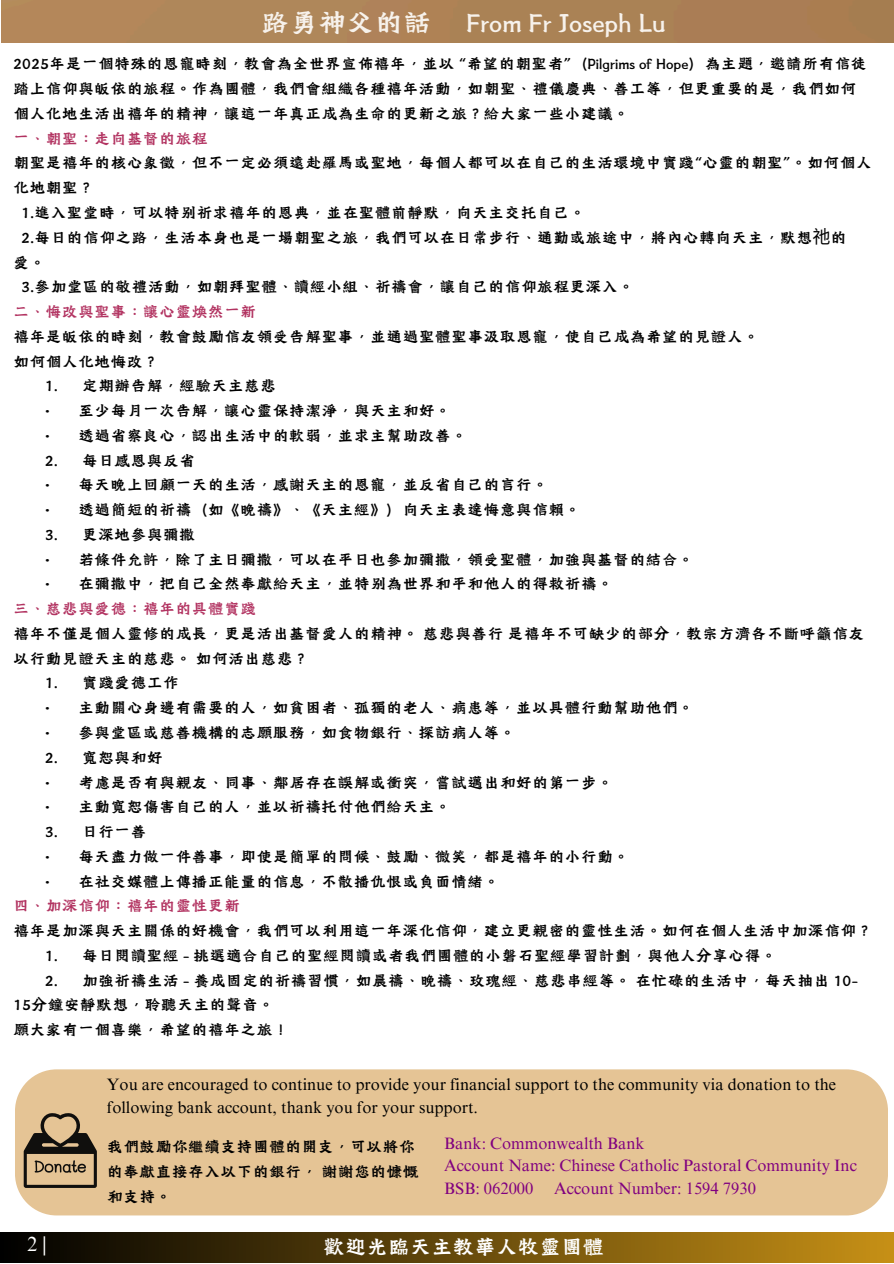
<style>
.page{position:relative;width:894px;height:1264px;background:#fff}
.page>*{position:absolute;margin:0;border:0;box-sizing:border-box;transform-origin:0 0}
.t1{font:31.5px "Canva Tide Kaplan HK";color:#f7f2ec}
.t2{font:24px "Canva Tide Kaplan HK";color:#fff}
.t3{font:20.4px "Times NRMT Pro";color:#fff}
.t4{font:18px/24.8px "Canva Tide Kaplan HK";color:#000}
.t5{font:18px "Canva Tide Kaplan HK";color:#b23361}
.t6{font:16.5px/22.5px "Times NRMT Pro";color:#000}
.t7{font:16.5px "Times NRMT Pro";color:#800080}
.s1{font-family:"Noto Sans CJ Ksc"}
</style>
<div class="page">
<div style="left:0;top:1232px;width:893px;height:30px;background:linear-gradient(to right,#000,#c69016)"></div>
<div style="left:1px;top:0;width:892px;height:43px;background:#af8255"></div>
<div style="left:15px;top:1069px;width:872px;height:146px;background:#e5c495"></div>
<svg style="left:24px;top:1112px;width:73px;height:75px;background:#9b8566"></svg>
<p class="t1" style="left:261px;top:5px;width:406px">路勇神父的話 From Fr Joseph Lu</p>
<p class="t4" style="left:13px;top:51px;width:854px">2025年是一個特殊的恩寵時刻，教會為全世界宣佈禧年，並以 “希望的朝聖者”（Pilgrims of Hope）為主題，邀請所有信徒踏上信仰與皈依的旅程。作為團體，我們會組織各種禧年活動，如朝聖、禮儀慶典、善工等，但更重要的是，我們如何個人化地生活出禧年的精神，讓這一年真正成為生命的更新之旅？給大家一些小建議。</p>
<p class="t5" style="left:13px;top:128px;width:196px">一、朝聖：走向基督的旅程</p>
<p class="t4" style="left:13px;top:150px;width:860px">朝聖是禧年的核心象徵，但不一定必須遠赴羅馬或聖地，每個人都可以在自己的生活環境中實踐“心靈的朝聖”。如何個人化地朝聖？</p>
<p class="t4" style="left:21px;top:199px;width:566px">1.進入聖堂時，可以特别祈求禧年的恩典，並在聖體前靜默，向天主交托自己。</p>
<p class="t4" style="left:13px;top:224px;width:834px;text-indent:8px">2.每日的信仰之路，生活本身也是一場朝聖之旅，我們可以在日常步行、通勤或旅途中，將內心轉向天主，默想<span class="s1">祂</span>的愛。</p>
<p class="t4" style="left:21px;top:274px;width:614px">3.參加堂區的敬禮活動，如朝拜聖體、讀經小組、祈禱會，讓自己的信仰旅程更深入。</p>
<p class="t5" style="left:13px;top:301px;width:245px">二、悔改與聖事：讓心靈煥然一新</p>
<p class="t4" style="left:13px;top:323px;width:747px">禧年是皈依的時刻，教會鼓勵信友領受告解聖事，並通過聖體聖事汲取恩寵，使自己成為希望的見證人。</p>
<p class="t4" style="left:13px;top:348px;width:147px">如何個人化地悔改？</p>
<p class="t4" style="left:45px;top:373px;width:233px">1. 定期辦告解，經驗天主慈悲</p>
<p class="t4" style="left:45px;top:397px;width:407px">• 至少每月一次告解，讓心靈保持潔淨，與天主和好。</p>
<p class="t4" style="left:45px;top:422px;width:423px">• 透過省察良心，認出生活中的軟弱，並求主幫助改善。</p>
<p class="t4" style="left:45px;top:447px;width:152px">2. 每日感恩與反省</p>
<p class="t4" style="left:45px;top:472px;width:504px">• 每天晚上回顧一天的生活，感謝天主的恩寵，並反省自己的言行。</p>
<p class="t4" style="left:45px;top:496px;width:537px">• 透過簡短的祈禱（如《晚禱》、《天主經》）向天主表達悔意與信賴。</p>
<p class="t4" style="left:45px;top:521px;width:152px">3. 更深地參與彌撒</p>
<p class="t4" style="left:45px;top:546px;width:650px">• 若條件允許，除了主日彌撒，可以在平日也參加彌撒，領受聖體，加強與基督的結合。</p>
<p class="t4" style="left:45px;top:571px;width:569px">• 在彌撒中，把自己全然奉獻給天主，並特别為世界和平和他人的得救祈禱。</p>
<p class="t5" style="left:13px;top:598px;width:245px">三、慈悲與愛德：禧年的具體實踐</p>
<p class="t4" style="left:13px;top:620px;width:852px">禧年不僅是個人靈修的成長，更是活出基督愛人的精神。慈悲與善行是禧年不可缺少的部分，教宗方濟各不斷呼籲信友以行動見證天主的慈悲。如何活出慈悲？</p>
<p class="t4" style="left:45px;top:670px;width:136px">1. 實踐愛德工作</p>
<p class="t4" style="left:45px;top:694px;width:650px">• 主動關心身邊有需要的人，如貧困者、孤獨的老人、病患等，並以具體行動幫助他們。</p>
<p class="t4" style="left:45px;top:719px;width:472px">• 參與堂區或慈善機構的志願服務，如食物銀行、探訪病人等。</p>
<p class="t4" style="left:45px;top:744px;width:119px">2. 寬恕與和好</p>
<p class="t4" style="left:45px;top:769px;width:569px">• 考慮是否有與親友、同事、鄰居存在誤解或衝突，嘗試邁出和好的第一步。</p>
<p class="t4" style="left:45px;top:793px;width:407px">• 主動寬恕傷害自己的人，並以祈禱托付他們給天主。</p>
<p class="t4" style="left:45px;top:818px;width:103px">3. 日行一善</p>
<p class="t4" style="left:45px;top:843px;width:585px">• 每天盡力做一件善事，即使是簡單的問候、鼓勵、微笑，都是禧年的小行動。</p>
<p class="t4" style="left:45px;top:868px;width:456px">• 在社交媒體上傳播正能量的信息，不散播仇恨或負面情緒。</p>
<p class="t5" style="left:13px;top:895px;width:228px">四、加深信仰：禧年的靈性更新</p>
<p class="t4" style="left:13px;top:917px;width:860px">禧年是加深與天主關係的好機會，我們可以利用這一年深化信仰，建立更親密的靈性生活。如何在個人生活中加深信仰？</p>
<p class="t4" style="left:45px;top:942px;width:733px">1. 每日閱讀聖經 - 挑選適合自己的聖經閱讀或者我們團體的小磐石聖經學習計劃，與他人分享心得。</p>
<p class="t4" style="left:13px;top:967px;width:846px;text-indent:32px">2. 加強祈禱生活 - 養成固定的祈禱習慣，如晨禱、晚禱、玫瑰經、慈悲串經等。在忙碌的生活中，每天抽出 10-<br>15分鐘安靜默想，聆聽天主的聲音。</p>
<p class="t4" style="left:13px;top:1016px;width:277px">願大家有一個喜樂，希望的禧年之旅！</p>
<p class="t6" style="left:107px;top:1075px;width:730px">You are encouraged to continue to provide your financial support to the community via donation to the following bank account, thank you for your support.</p>
<p class="t4" style="left:107px;top:1133px;width:313px">我們鼓勵你繼續支持團體的開支，可以將你的奉獻直接存入以下的銀行，謝謝您的慷慨和支持。</p>
<p class="t7" style="left:444px;top:1137px;width:202px">Bank: Commonwealth Bank</p>
<p class="t7" style="left:444px;top:1159px;width:414px">Account Name: Chinese Catholic Pastoral Community Inc</p>
<p class="t7" style="left:444px;top:1182px;width:91px">BSB: 062000</p>
<p class="t7" style="left:554px;top:1182px;width:203px">Account Number: 1594 7930</p>
<h1 class="t3" style="left:27px;top:1236px;width:21px">2|</h1>
<p class="t2" style="left:323px;top:1232px;width:282px">歡迎光臨天主教華人牧靈團體</p>
</div>
